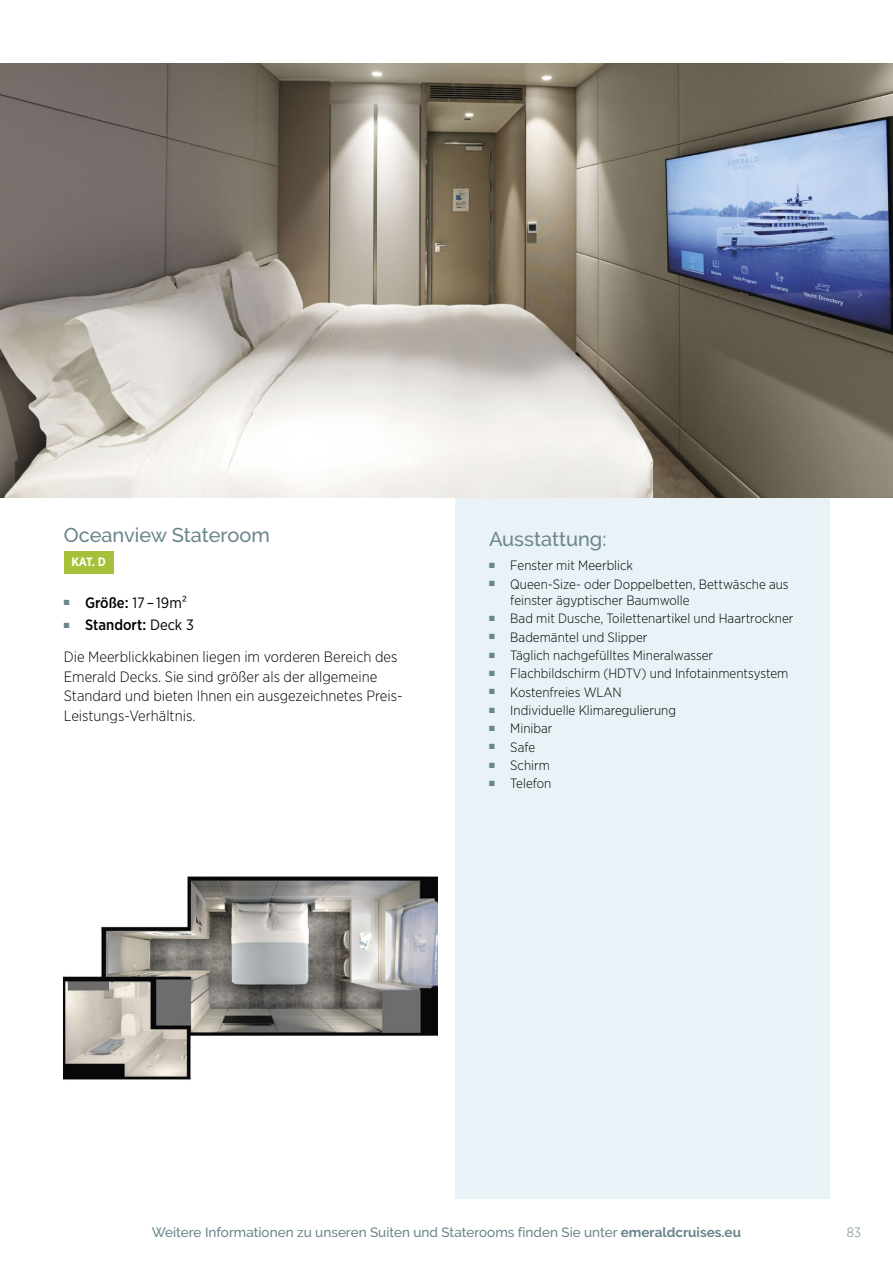
<style>
.page{position:relative;width:893px;height:1263px;background:#fff}
.page>*{position:absolute;margin:0;border:0;box-sizing:border-box;transform-origin:0 0}
.t1{font:500 19.95px "Raleway";color:#69868b}
.t2{font:300 15px/19.5px "Gotham Narrow";color:#000}
.t3{font:15px "Gotham Narrow";color:#000}
.t4{font:300 13.5px/16.2px "Gotham Narrow";color:#000}
.t5{font:500 13.5px "Raleway";color:#69868b}
.t6{font:300 13.5px "Gotham Narrow";color:#69868b}
.t7{font:700 12.15px "Gotham Narrow";color:#fff}
.s1{color:#69868b}
.s2{font-weight:500}
.s3{font-weight:400}
.s4{font-weight:700}
</style>
<div class="page">
<div style="left:455px;top:497px;width:374px;height:702px;background:#e9f2f6"></div>
<img style="left:0;top:64px;width:893px;height:433px">
<img style="left:64px;top:876px;width:374px;height:204px">
<div style="left:64px;top:551px;width:50px;height:23px;background:#a4c137"></div>
<h1 class="t1" style="left:64px;top:523px;width:208px">Oceanview Stateroom</h1>
<p class="t7" style="left:71px;top:554px;width:36px">KAT. D</p>
<p class="t3" style="left:64px;top:593px;width:125px"><span class="s1">■</span> <span class="s2">Größe:</span> 17– 19m2</p>
<p class="t2" style="left:64px;top:608px;width:335px;line-height:32.2px"><span class="s1">■</span> <span class="s2">Standort:</span> <span class="s3">Deck 3<br></span>Die Meerblickkabinen liegen im vorderen Bereich des</p>
<p class="t2" style="left:64px;top:666px;width:340px">Emerald Decks. Sie sind größer als der allgemeine<br>Standard und bieten Ihnen ein ausgezeichnetes Preis-<br>Leistungs-Verhältnis.</p>
<h1 class="t1" style="left:489px;top:527px;width:119px">Ausstattung:</h1>
<p class="t4" style="left:489px;top:557px;width:146px"><sup>■</sup> Fenster mit Meerblick</p>
<p class="t4" style="left:510px;top:575px;width:280px;text-indent:-21px"><sup>■</sup> Queen-Size- oder Doppelbetten, Bettwäsche aus feinster ägyptischer Baumwolle</p>
<p class="t4" style="left:489px;top:610px;width:306px"><sup>■</sup> Bad mit Dusche, Toilettenartikel und Haartrockner</p>
<p class="t4" style="left:489px;top:628px;width:160px"><sup>■</sup> Bademäntel und Slipper</p>
<p class="t4" style="left:489px;top:647px;width:226px"><sup>■</sup> Täglich nachgefülltes Mineralwasser</p>
<p class="t4" style="left:489px;top:665px;width:301px"><sup>■</sup> Flachbildschirm (HDTV) und Infotainmentsystem</p>
<p class="t4" style="left:489px;top:683px;width:134px"><sup>■</sup> Kostenfreies WLAN</p>
<p class="t4" style="left:489px;top:702px;width:189px"><sup>■</sup> Individuelle Klimaregulierung</p>
<p class="t4" style="left:489px;top:720px;width:65px"><sup>■</sup> Minibar</p>
<p class="t4" style="left:489px;top:738px;width:48px"><sup>■</sup> Safe</p>
<p class="t4" style="left:489px;top:757px;width:63px"><sup>■</sup> Schirm</p>
<p class="t4" style="left:489px;top:775px;width:64px"><sup>■</sup> Telefon</p>
<p class="t5" style="left:152px;top:1224px;width:591px">Weitere Informationen zu unseren Suiten und Staterooms finden Sie unter <span class="s4">emeraldcruises.eu</span></p>
<p class="t6" style="left:847px;top:1224px;width:16px">83</p>
</div>
